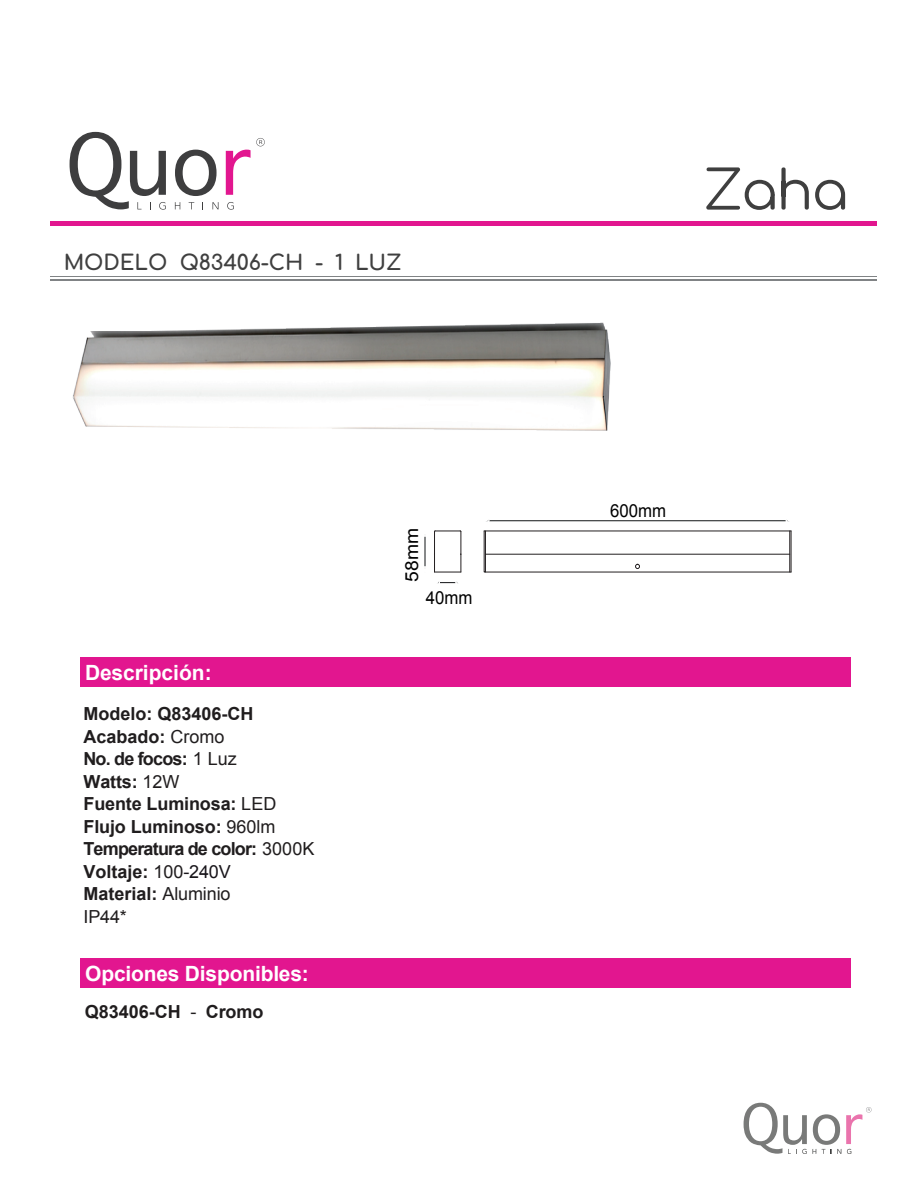
<style>
.page{position:relative;width:918px;height:1188px;background:#fff}
.page>*{position:absolute;margin:0;border:0;box-sizing:border-box;transform-origin:0 0}
.t1{font:54px "Comfortaa";color:#3f3f3f}
.t2{font:700 21px "Arial";letter-spacing:-.01em;color:#fff}
.t3{font:700 21px "Comfortaa";letter-spacing:-.01em;color:#3f3f3f}
.t4{font:700 18px/22.5px "Arial";letter-spacing:-.005em;color:#201d1e}
.t5{font:18px "Arial";color:#000001;scale:.93 1}
.t6{font:18px "Arial";color:#000001;scale:1.07 1}
.s1{font-weight:400}
.s2{font-weight:400;color:#18151a}
</style>
<div class="page">
<div style="left:80px;top:959px;width:770px;height:29px;background:#e2168f"></div>
<div style="left:50px;top:221px;width:827px;height:5px;background:#e2168f"></div>
<hr style="left:50px;top:279px;width:827px;height:2px;background:#808385">
<hr style="left:50px;top:276px;width:827px;height:1px;background:#808385">
<div style="left:80px;top:658px;width:770px;height:29px;background:#e2168f"></div>
<svg style="left:175px;top:150px;width:42px;height:46px"></svg>
<svg style="left:70px;top:132px;width:96px;height:78px"></svg>
<svg style="left:175px;top:202px;width:5px;height:7px"></svg>
<svg style="left:213px;top:202px;width:6px;height:7px"></svg>
<svg style="left:227px;top:202px;width:7px;height:8px"></svg>
<svg style="left:226px;top:138px;width:39px;height:57px"></svg>
<svg style="left:744px;top:1103px;width:63px;height:51px"></svg>
<svg style="left:813px;top:1107px;width:59px;height:47px"></svg>
<img style="left:73px;top:322px;width:537px;height:108px">
<svg style="left:437px;top:581px;width:21px;height:3px"></svg>
<hr style="left:425px;top:536px;width:1px;height:31px;background:#111416">
<svg style="left:434px;top:531px;width:28px;height:42px"></svg>
<hr style="left:489px;top:520px;width:297px;height:1px;background:#111416">
<svg style="left:483px;top:530px;width:309px;height:43px"></svg>
<p class="t3" style="left:64px;top:244px;width:340px">MODELO Q83406-CH - 1 LUZ</p>
<p class="t6" style="left:400px;top:582px;width:52px;rotate:-90deg">58mm</p>
<p class="t2" style="left:85px;top:659px;width:128px">Descripción:</p>
<p class="t4" style="left:83px;top:703px;width:232px">Modelo: Q83406-CH<br>Acabado: <span class="s1">Cromo<br></span>No. de focos: <span class="s1">1 Luz<br></span>Watts: <span class="s1">12W<br></span>Fuente Luminosa: <span class="s1">LED<br></span>Flujo Luminoso: <span class="s1">960lm<br></span>Temperatura de color: <span class="s1">3000K<br></span>Voltaje: <span class="s1">100</span><span class="s2">-240V<br></span>Material: <span class="s1">Aluminio<br>IP44*</span></p>
<p class="t2" style="left:85px;top:960px;width:225px">Opciones Disponibles:</p>
<p class="t4" style="left:85px;top:1001px;width:180px">Q83406-CH <span class="s1">-</span> Cromo</p>
<p class="t5" style="left:426px;top:585px;width:52px">40mm</p>
<h1 class="t1" style="left:704px;top:141px;width:146px">Zaha</h1>
<p class="t5" style="left:610px;top:499px;width:62px">600mm</p>
</div>
